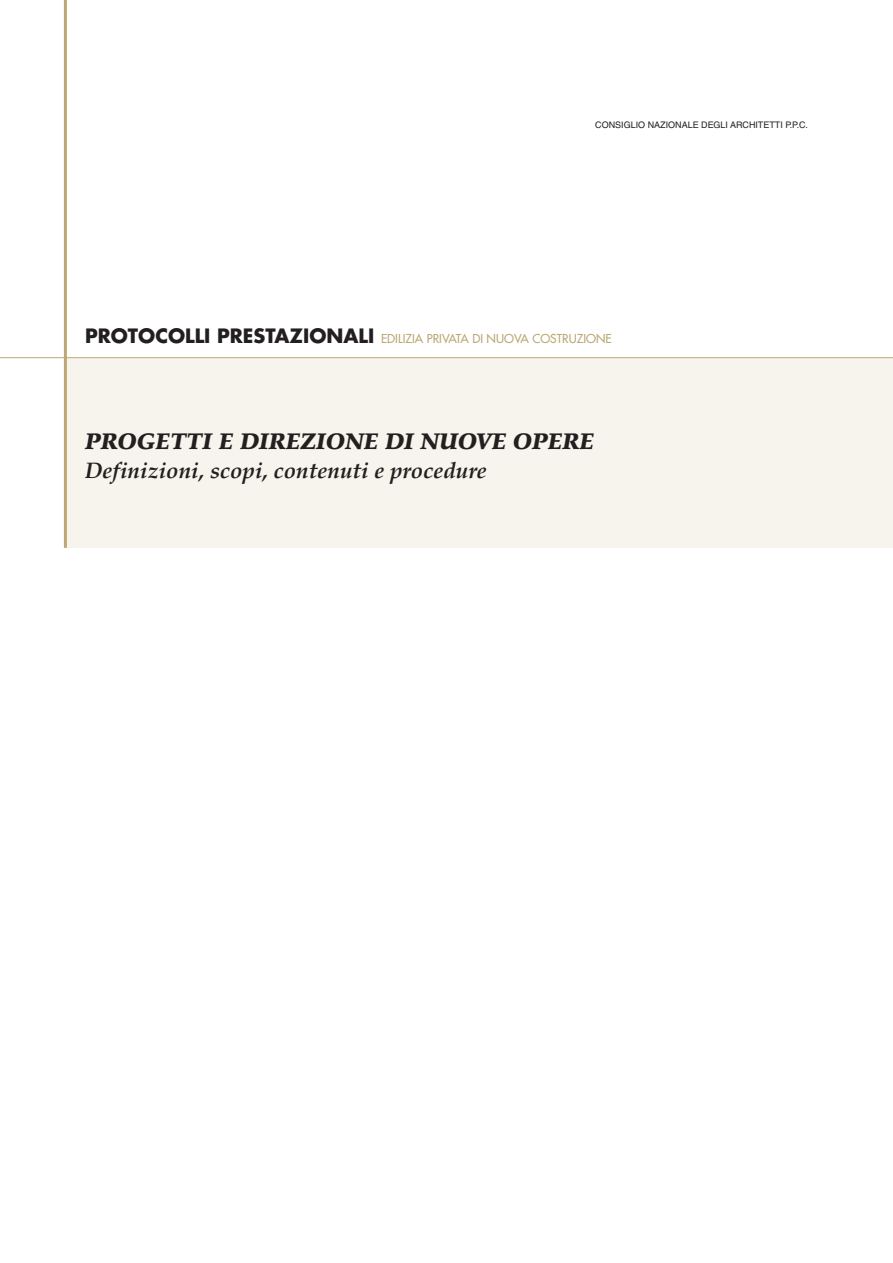
<style>
.page{position:relative;width:893px;height:1263px;background:#fff}
.page>*{position:absolute;margin:0;border:0;box-sizing:border-box;transform-origin:0 0}
.t1{font:italic 700 22.5px "Palatino LT Std";color:#231f20}
.t2{font:italic 900 22.5px "Palatino LT Std";color:#231f20}
.t3{font:500 12px "Futura Std";color:#bba874}
.t4{font:9px "Helvetica LT Std";color:#231f20}
.s1{font-weight:700;font-size:19.35px;color:#231f20}
</style>
<div class="page">
<div style="left:65px;top:358px;width:828px;height:190px;background:#f6f4ed"></div>
<hr style="left:64px;top:0;width:3px;height:548px;background:#bba874">
<hr style="left:0;top:357px;width:893px;height:1px;background:#bba874">
<p class="t4" style="left:595px;top:119px;width:214px">CONSIGLIO NAZIONALE DEGLI ARCHITETTI P.P.C.</p>
<p class="t3" style="left:85px;top:331px;width:528px"><span class="s1">PROTOCOLLI PRESTAZIONALI</span> EDILIZIA PRIVATA DI NUOVA COSTRUZIONE</p>
<h1 class="t2" style="left:85px;top:428px;width:511px">PROGETTI E DIREZIONE DI NUOVE OPERE</h1>
<h1 class="t1" style="left:85px;top:461px;width:403px">Definizioni, scopi, contenuti e procedure</h1>
</div>
